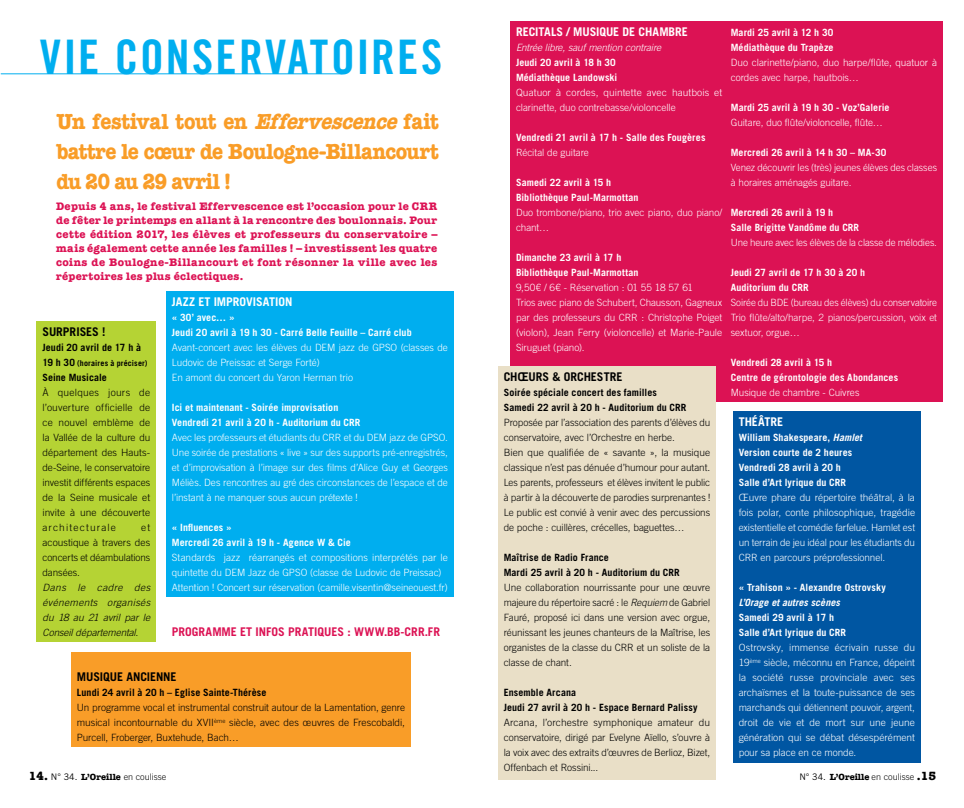
<style>
.page{position:relative;width:964px;height:808px;background:#fff}
.page>*{position:absolute;margin:0;border:0;box-sizing:border-box;transform-origin:0 0}
.t1{font:47.6px "Trade Gothic LT Std Bd Cn 20";letter-spacing:.05em;color:#00aeef}
.t2{font:700 22px/30px "American Typewriter";letter-spacing:-.025em;color:#f99d28;text-align:justify;scale:.9 1}
.t3{font:700 12px "Trade Gothic LT Std";letter-spacing:-.005em;color:#fff}
.t4{font:700 12px "Trade Gothic LT Std";letter-spacing:-.01em;color:#000}
.t5{font:700 12px "Trade Gothic LT Std";color:#dc1254}
.t6{font:700 11px/14px "American Typewriter";letter-spacing:.025em;color:#dc1254;text-align:justify}
.t7{font:300 10px/15px "Trade Gothic LT Std";letter-spacing:-.005em;color:#fff}
.t8{font:300 10px/15px "Trade Gothic LT Std";letter-spacing:-.005em;color:#000;text-align:justify}
.t9{font:700 10px/15px "Trade Gothic LT Std";letter-spacing:.01em;color:#fff}
.t10{font:700 10px/15px "Trade Gothic LT Std";letter-spacing:.01em;color:#000}
.t11{font:italic 300 10px/15px "Trade Gothic LT Std";letter-spacing:-.005em;color:#000;text-align:justify}
.t12{font:italic 300 10px "Trade Gothic LT Std";letter-spacing:-.015em;color:#fff}
.t13{font:italic 700 10px "Trade Gothic LT Std";letter-spacing:.005em;color:#fff}
.t14{font:300 9px "Trade Gothic LT Std";color:#000}
.t15{font:700 8px "Trade Gothic LT Std";letter-spacing:.02em;color:#000}
.s1{font-style:italic}
.s2{font-size:10px}
.s3{font-family:"American Typewriter";font-weight:700;font-size:12px}
.s4{font-weight:400}
.s5{font-family:"American Typewriter";font-weight:700}
</style>
<div class="page">
<hr style="left:1px;top:74px;width:341px;height:1px;background:#00aeef">
<div style="left:37px;top:322px;width:119px;height:320px;background:#b5d334"></div>
<div style="left:71px;top:652px;width:340px;height:95px;background:#f99d28"></div>
<div style="left:166px;top:291px;width:288px;height:306px;background:#00aeef"></div>
<div style="left:733px;top:411px;width:188px;height:351px;background:#0056a2"></div>
<div style="left:510px;top:21px;width:433px;height:381px;background:#dc1254"></div>
<div style="left:498px;top:366px;width:218px;height:414px;background:#e9dfc7"></div>
<p class="t3" style="left:516px;top:24px;width:173px">RECITALS / MUSIQUE DE CHAMBRE</p>
<p class="t12" style="left:516px;top:42px;width:146px">Entrée libre, sauf mention contraire</p>
<p class="t9" style="left:516px;top:55px;width:103px">Jeudi 20 avril à 18 h 30<br>Médiathèque Landowski</p>
<p class="t7" style="left:516px;top:85px;width:208px">Quatuor à cordes, quintette avec hautbois et clarinette, duo contrebasse/violoncelle</p>
<p class="t9" style="left:516px;top:130px;width:191px">Vendredi 21 avril à 17 h - Salle des Fougères</p>
<p class="t7" style="left:516px;top:145px;width:74px">Récital de guitare</p>
<p class="t9" style="left:516px;top:175px;width:124px">Samedi 22 avril à 15 h<br>Bibliothèque Paul-Marmottan</p>
<p class="t7" style="left:516px;top:205px;width:208px">Duo trombone/piano, trio avec piano, duo piano/ chant…</p>
<p class="t9" style="left:516px;top:250px;width:124px">Dimanche 23 avril à 17 h<br>Bibliothèque Paul-Marmottan</p>
<p class="t7" style="left:516px;top:280px;width:208px">9,50€ / 6€ - Réservation : 01 55 18 57 61<br>Trios avec piano de Schubert, Chausson, Gagneux par des professeurs du CRR : Christophe Poiget (violon), Jean Ferry (violoncelle) et Marie-Paule Siruguet (piano).</p>
<p class="t9" style="left:731px;top:25px;width:104px">Mardi 25 avril à 12 h 30<br>Médiathèque du Trapèze</p>
<p class="t7" style="left:731px;top:55px;width:208px">Duo clarinette/piano, duo harpe/flûte, quatuor à cordes avec harpe, hautbois…</p>
<p class="t9" style="left:731px;top:100px;width:160px">Mardi 25 avril à 19 h 30 - Voz’Galerie</p>
<p class="t7" style="left:731px;top:115px;width:154px">Guitare, duo flûte/violoncelle, flûte…</p>
<p class="t9" style="left:731px;top:145px;width:157px">Mercredi 26 avril à 14 h 30 – MA-30</p>
<p class="t7" style="left:731px;top:160px;width:208px">Venez découvrir les (très) jeunes élèves des classes à horaires aménagés guitare.</p>
<p class="t9" style="left:731px;top:205px;width:130px">Mercredi 26 avril à 19 h<br>Salle Brigitte Vandôme du CRR</p>
<p class="t7" style="left:731px;top:235px;width:208px">Une heure avec les élèves de la classe de mélodies.</p>
<p class="t9" style="left:731px;top:265px;width:136px">Jeudi 27 avril de 17 h 30 à 20 h<br>Auditorium du CRR</p>
<p class="t7" style="left:731px;top:295px;width:208px;text-align:justify">Soirée du BDE (bureau des élèves) du conservatoire Trio flûte/alto/harpe, 2 pianos/percussion, voix et sextuor, orgue…</p>
<p class="t9" style="left:731px;top:355px;width:169px">Vendredi 28 avril à 15 h<br>Centre de gérontologie des Abondances</p>
<p class="t7" style="left:731px;top:385px;width:130px">Musique de chambre - Cuivres</p>
<h1 class="t1" style="left:40px;top:28px;width:404px">VIE CONSERVATOIRES</h1>
<h2 class="t2" style="left:56px;top:106px;width:426px">Un festival tout en <span class="s1">Effervescence</span>fait battre le cœur de Boulogne-Billancourt du 20 au 29 avril !</h2>
<p class="t6" style="left:56px;top:199px;width:383px">Depuis 4 ans, le festival Effervescence est l’occasion pour le CRR de fêter le printemps en allant à la rencontre des boulonnais. Pour cette édition 2017, les élèves et professeurs du conservatoire – mais également cette année les familles ! – investissent les quatre coins de Boulogne-Billancourt et font résonner la ville avec les répertoires les plus éclectiques.</p>
<p class="t3" style="left:172px;top:294px;width:122px">JAZZ ET IMPROVISATION</p>
<p class="t9" style="left:172px;top:310px;width:241px">« 30’ avec… »<br>Jeudi 20 avril à 19 h 30 - Carré Belle Feuille – Carré club</p>
<p class="t7" style="left:172px;top:340px;width:278px">Avant-concert avec les élèves du DEM jazz de GPSO (classes de<br>Ludovic de Preissac et Serge Forté)<br>En amont du concert du Yaron Herman trio</p>
<p class="t9" style="left:172px;top:400px;width:190px">Ici et maintenant - Soirée improvisation<br>Vendredi 21 avril à 20 h - Auditorium du CRR</p>
<p class="t7" style="left:172px;top:430px;width:278px;text-align:justify">Avec les professeurs et étudiants du CRR et du DEM jazz de GPSO.<br>Une soirée de prestations « live » sur des supports pré-enregistrés, et d’improvisation à l’image sur des films d’Alice Guy et Georges Méliès. Des rencontres au gré des circonstances de l’espace et de l’instant à ne manquer sous aucun prétexte !</p>
<p class="t9" style="left:172px;top:520px;width:181px">« Influences »<br>Mercredi 26 avril à 19 h - Agence W &amp; Cie</p>
<p class="t7" style="left:172px;top:550px;width:278px">Standards jazz réarrangés et compositions interprétés par le quintette du DEM Jazz de GPSO (classe de Ludovic de Preissac)<br>Attention ! Concert sur réservation (camille.visentin@seineouest.fr)</p>
<p class="t4" style="left:43px;top:324px;width:65px">SURPRISES !</p>
<p class="t10" style="left:43px;top:340px;width:100px">Jeudi 20 avril de 17 h à</p>
<p class="t15" style="left:43px;top:358px;width:106px"><span class="s2">19 h 30</span> (horaires à préciser)</p>
<p class="t10" style="left:43px;top:370px;width:66px">Seine Musicale</p>
<p class="t8" style="left:43px;top:385px;width:109px">À quelques jours de l’ouverture officielle de ce nouvel emblème de la Vallée de la culture du département des Hauts&shy;de-Seine, le conservatoire investit différents espaces de la Seine musicale et invite à une découverte architecturale</p>
<p class="t4" style="left:504px;top:369px;width:120px">CHŒURS &amp; ORCHESTRE</p>
<p class="t10" style="left:504px;top:385px;width:184px">Soirée spéciale concert des familles<br>Samedi 22 avril à 20 h - Auditorium du CRR</p>
<p class="t8" style="left:504px;top:415px;width:208px;text-align:left">Proposée par l’association des parents d’élèves du conservatoire, avec l’Orchestre en herbe.<br>Bien que qualifiée de « savante », la musique classique n’est pas dénuée d’humour pour autant.<br>Les parents, professeurs et élèves invitent le public à partir à la découverte de parodies surprenantes !<br>Le public est convié à venir avec des percussions de poche : cuillères, crécelles, baguettes…</p>
<p class="t10" style="left:504px;top:550px;width:177px">Maîtrise de Radio France<br>Mardi 25 avril à 20 h - Auditorium du CRR</p>
<p class="t8" style="left:504px;top:580px;width:208px">Une collaboration nourrissante pour une œuvre majeure du répertoire sacré : le <span class="s1">Requiem</span> de Gabriel Fauré, proposé ici dans une version avec orgue, réunissant les jeunes chanteurs de la Maîtrise, les organistes de la classe du CRR et un soliste de la classe de chant.</p>
<p class="t10" style="left:504px;top:685px;width:195px">Ensemble Arcana<br>Jeudi 27 avril à 20 h - Espace Bernard Palissy</p>
<p class="t8" style="left:504px;top:715px;width:208px">Arcana, l’orchestre symphonique amateur du conservatoire, dirigé par Evelyne Aïello, s’ouvre à la voix avec des extraits d’œuvres de Berlioz, Bizet, Offenbach et Rossini...</p>
<p class="t3" style="left:739px;top:414px;width:46px">THÉÂTRE</p>
<p class="t9" style="left:739px;top:430px;width:125px">William Shakespeare, <span class="s1">Hamlet<br></span>Version courte de 2 heures<br>Vendredi 28 avril à 20 h<br>Salle d’Art lyrique du CRR</p>
<p class="t7" style="left:739px;top:490px;width:178px;text-align:justify">Œuvre phare du répertoire théâtral, à la fois polar, conte philosophique, tragédie existentielle et comédie farfelue. Hamlet est un terrain de jeu idéal pour les étudiants du CRR en parcours préprofessionnel.</p>
<p class="t9" style="left:739px;top:580px;width:149px">« Trahison » - Alexandre Ostrovsky</p>
<p class="t13" style="left:739px;top:596px;width:103px">L’Orage et autres scènes</p>
<p class="t9" style="left:739px;top:610px;width:109px">Samedi 29 avril à 17 h<br>Salle d’Art lyrique du CRR</p>
<p class="t7" style="left:739px;top:640px;width:178px;text-align:justify">Ostrovsky, immense écrivain russe du 19<sup>ème</sup> siècle, méconnu en France, dépeint la société russe provinciale avec ses archaïsmes et la toute-puissance de ses marchands qui détiennent pouvoir, argent, droit de vie et de mort sur une jeune génération qui se débat désespérément pour sa place en ce monde.</p>
<p class="t8" style="left:43px;top:520px;width:109px;text-indent:99px">et acoustique à travers des concerts et déambulations dansées.</p>
<p class="t11" style="left:43px;top:580px;width:109px">Dans le cadre des événements organisés du 18 au 21 avril par le Conseil départemental.</p>
<p class="t4" style="left:77px;top:669px;width:101px">MUSIQUE ANCIENNE</p>
<p class="t10" style="left:77px;top:685px;width:191px">Lundi 24 avril à 20 h – Eglise Sainte-Thérèse</p>
<p class="t8" style="left:77px;top:700px;width:330px">Un programme vocal et instrumental construit autour de la Lamentation, genre musical incontournable du XVII<sup>ème</sup> siècle, avec des œuvres de Frescobaldi, Purcell, Froberger, Buxtehude, Bach…</p>
<p class="t5" style="left:172px;top:624px;width:270px">PROGRAMME ET INFOS PRATIQUES : WWW.BB-CRR.FR</p>
<p class="t14" style="left:28px;top:771px;width:139px"><span class="s3">14.</span> <span class="s4">N° 34.</span> <span class="s5">L’Oreille</span> en coulisse</p>
<p class="t14" style="left:799px;top:771px;width:138px"><span class="s4">N° 34.</span> <span class="s5">L’Oreille</span> en coulisse <span class="s3">.15</span></p>
</div>
